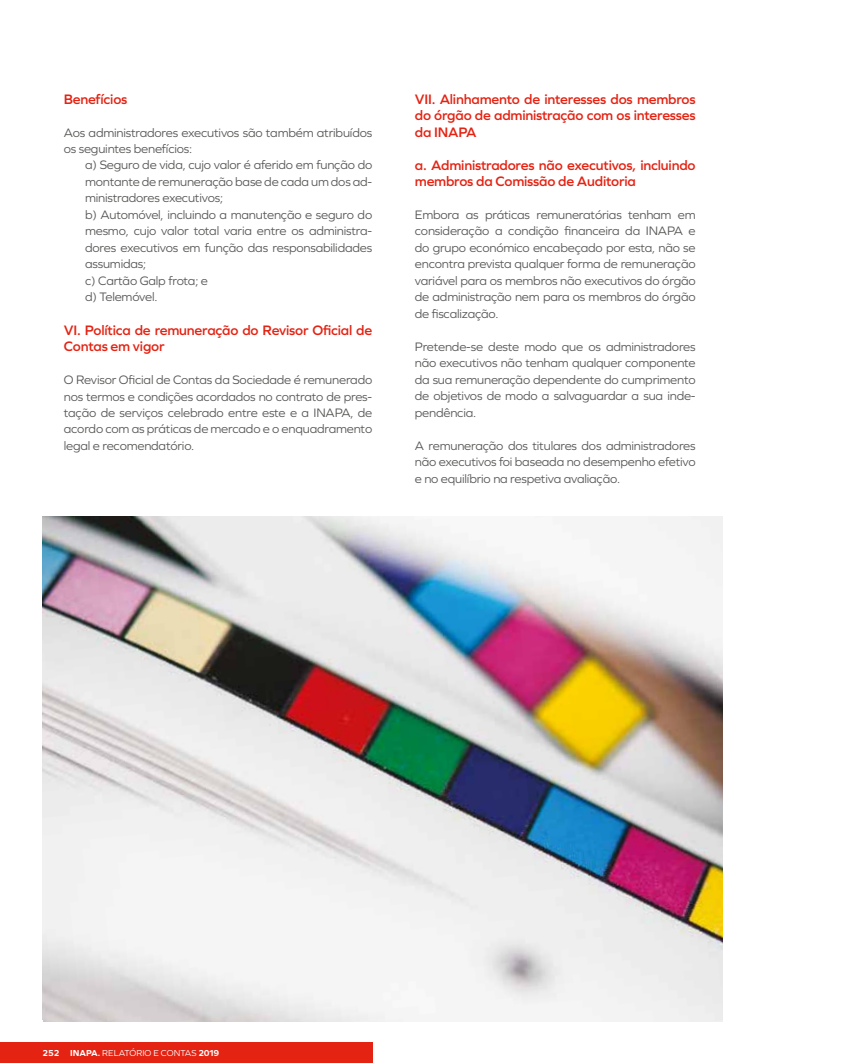
<style>
.page{position:relative;width:851px;height:1063px;background:#fff}
.page>*{position:absolute;margin:0;border:0;box-sizing:border-box;transform-origin:0 0}
.t1{font:600 14.25px/16.5px "Graphie";letter-spacing:-.015em;color:#e42313}
.t2{font:12.75px/16.5px "Graphie";letter-spacing:-.015em;color:#575756;text-align:justify}
.t3{font:9px "Graphie";color:#fff}
.s1{font-weight:700}
</style>
<div class="page">
<img style="left:43px;top:516px;width:679px;height:505px">
<div style="left:0;top:1042px;width:372px;height:21px;background:#e42313"></div>
<p class="t1" style="left:64px;top:90px;width:65px">Benefícios</p>
<p class="t2" style="left:64px;top:124px;width:310px">Aos administradores executivos são também atribuídos os seguintes benefícios:</p>
<p class="t2" style="left:85px;top:157px;width:289px;text-align:left">a) Seguro de vida, cujo valor é aferido em função do montante de remuneração base de cada um dos ad&shy;ministradores executivos;<br>b) Automóvel, incluindo a manutenção e seguro do mesmo, cujo valor total varia entre os administra&shy;dores executivos em função das responsabilidades assumidas;<br>c) Cartão Galp frota; e<br>d) Telemóvel.</p>
<p class="t1" style="left:64px;top:321px;width:310px">VI. Política de remuneração do Revisor Oficial de<br>Contas em vigor</p>
<p class="t2" style="left:64px;top:371px;width:310px">O Revisor Oficial de Contas da Sociedade é remunerado nos termos e condições acordados no contrato de pres&shy;tação de serviços celebrado entre este e a INAPA, de acordo com as práticas de mercado e o enquadramento legal e recomendatório.</p>
<p class="t1" style="left:415px;top:90px;width:282px;text-align:justify">VII. Alinhamento de interesses dos membros do órgão de administração com os interesses da INAPA</p>
<p class="t1" style="left:415px;top:156px;width:282px">a. Administradores não executivos, incluindo membros da Comissão de Auditoria</p>
<p class="t2" style="left:415px;top:206px;width:282px">Embora as práticas remuneratórias tenham em consideração a condição financeira da INAPA e do grupo económico encabeçado por esta, não se encontra prevista qualquer forma de remuneração variável para os membros não executivos do órgão de administração nem para os membros do órgão de fiscalização.</p>
<p class="t2" style="left:415px;top:338px;width:282px">Pretende-se deste modo que os administradores não executivos não tenham qualquer componente da sua remuneração dependente do cumprimento de objetivos de modo a salvaguardar a sua inde&shy;pendência.</p>
<p class="t2" style="left:415px;top:437px;width:282px">A remuneração dos titulares dos administradores não executivos foi baseada no desempenho efetivo e no equilíbrio na respetiva avaliação.</p>
<p class="t3" style="left:43px;top:1047px;width:178px"><span class="s1">252 INAPA.</span> RELATÓRIO E CONTAS <span class="s1">2019</span></p>
</div>
